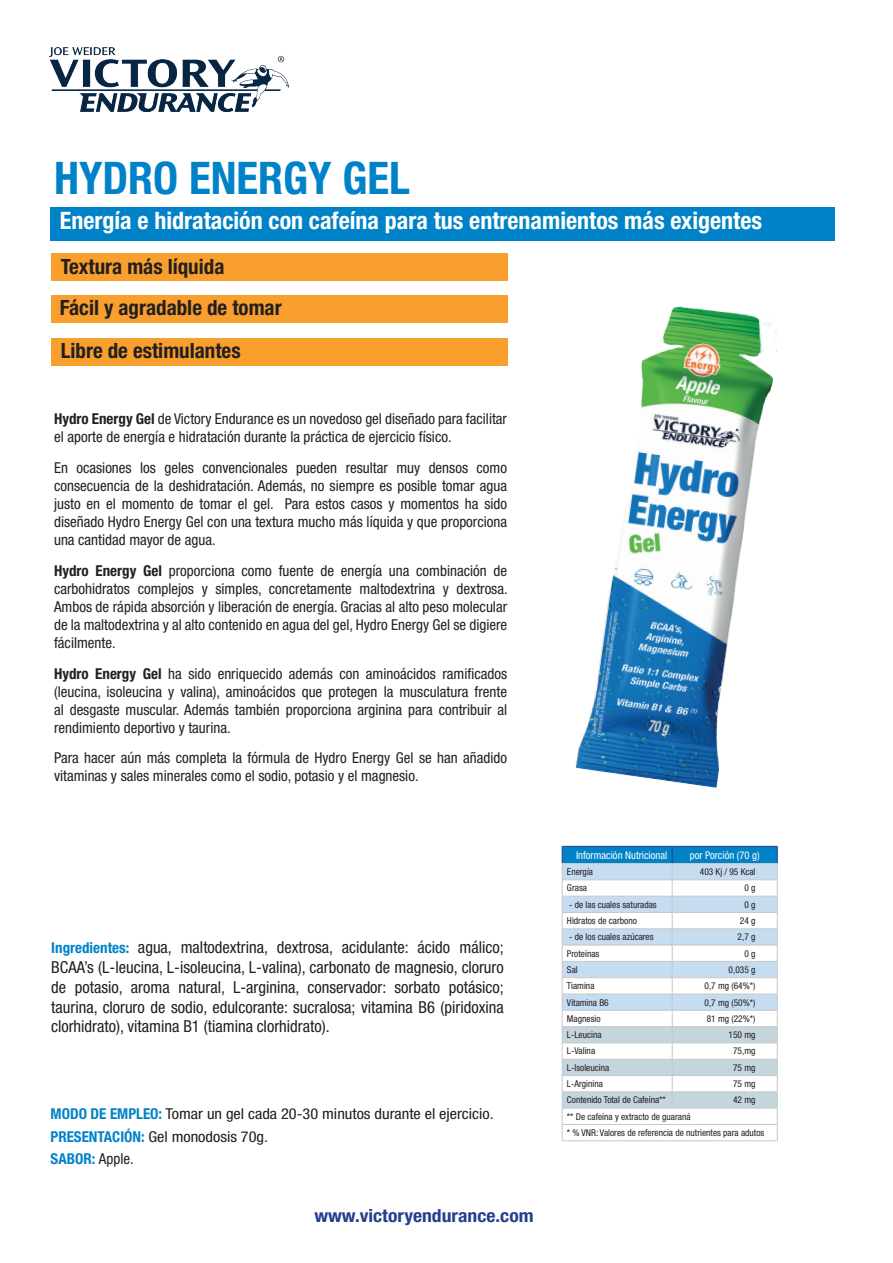
<style>
.page{position:relative;width:893px;height:1263px;background:#fff}
.page>*{position:absolute;margin:0;border:0;box-sizing:border-box;transform-origin:0 0}
.t1{font:700 condensed 45px "Helvetica Neue LT Std";color:#0082c8}
.t2{font:700 condensed 24px "Helvetica Neue LT Std";color:#fff}
.t3{font:700 condensed 21px "Helvetica Neue LT Std";color:#231f20}
.t4{font:700 condensed 18px "Helvetica Neue LT Std";color:#253f8e;scale:1.09 1}
.t5{font:condensed 16.5px/19.8px "Helvetica Neue LT Std";color:#231f20;text-align:justify}
.t6{font:condensed 15px/18px "Helvetica Neue LT Std";color:#231f20;text-align:justify}
.t7{font:condensed 15px/22.5px "Helvetica Neue LT Std";color:#231f20;scale:1.09 1}
.t8{font:condensed 10.65px "Helvetica Neue LT Std";color:#fff}
.t9{font:condensed 9.45px/16.4px "Helvetica Neue LT Std";color:#231f20}
.s1{font-weight:700}
.s2{font-weight:700;font-size:15px;color:#0082c8}
.s3{font-weight:700;color:#0082c8}
</style>
<div class="page">
<img style="left:561px;top:306px;width:217px;height:553px">
<div style="left:51px;top:296px;width:457px;height:27px;background:#f99f2d"></div>
<div style="left:51px;top:338px;width:457px;height:27px;background:#f99f2d"></div>
<div style="left:51px;top:253px;width:457px;height:27px;background:#f99f2d"></div>
<div style="left:50px;top:207px;width:785px;height:34px;background:#0082c8"></div>
<img style="left:50px;top:48px;width:239px;height:64px">
<hr style="left:562px;top:1140px;width:110px;height:1px;background:#c7c8ca">
<hr style="left:672px;top:1140px;width:105px;height:1px;background:#c7c8ca">
<svg style="left:562px;top:846px;width:216px;height:294px"></svg>
<hr style="left:562px;top:961px;width:110px;height:1px;background:#c7c8ca">
<hr style="left:672px;top:961px;width:105px;height:1px;background:#c7c8ca">
<h1 class="t1" style="left:54px;top:151px;width:357px">HYDRO ENERGY GEL</h1>
<h2 class="t2" style="left:60px;top:206px;width:704px">Energía e hidratación con cafeína para tus entrenamientos más exigentes</h2>
<h3 class="t3" style="left:61px;top:254px;width:165px">Textura más líquida</h3>
<h3 class="t3" style="left:60px;top:295px;width:223px">Fácil y agradable de tomar</h3>
<h3 class="t3" style="left:61px;top:338px;width:181px">Libre de estimulantes</h3>
<p class="t6" style="left:54px;top:410px;width:454px"><span class="s1">Hydro Energy Gel</span> de Victory Endurance es un novedoso gel diseñado para facilitar el aporte de energía e hidratación durante la práctica de ejercicio físico.</p>
<p class="t6" style="left:54px;top:459px;width:455px">En ocasiones los geles convencionales pueden resultar muy densos como consecuencia de la deshidratación. Además, no siempre es posible tomar agua justo en el momento de tomar el gel. Para estos casos y momentos ha sido diseñado Hydro Energy Gel con una textura mucho más líquida y que proporciona una cantidad mayor de agua.</p>
<p class="t6" style="left:54px;top:561px;width:455px"><span class="s1">Hydro Energy Gel</span> proporciona como fuente de energía una combinación de carbohidratos complejos y simples, concretamente maltodextrina y dextrosa.<br>Ambos de rápida absorción y liberación de energía. Gracias al alto peso molecular de la maltodextrina y al alto contenido en agua del gel, Hydro Energy Gel se digiere fácilmente.</p>
<p class="t6" style="left:54px;top:664px;width:455px"><span class="s1">Hydro Energy Gel</span> ha sido enriquecido además con aminoácidos ramificados (leucina, isoleucina y valina), aminoácidos que protegen la musculatura frente al desgaste muscular. Además también proporciona arginina para contribuir al rendimiento deportivo y taurina.</p>
<p class="t6" style="left:54px;top:749px;width:454px">Para hacer aún más completa la fórmula de Hydro Energy Gel se han añadido vitaminas y sales minerales como el sodio, potasio y el magnesio.</p>
<p class="t5" style="left:51px;top:937px;width:454px"><span class="s2">Ingredientes:</span> agua, maltodextrina, dextrosa, acidulante: ácido málico; BCAA’s (L-leucina, L-isoleucina, L-valina), carbonato de magnesio, cloruro de potasio, aroma natural, L-arginina, conservador: sorbato potásico; taurina, cloruro de sodio, edulcorante: sucralosa; vitamina B6 (piridoxina clorhidrato), vitamina B1 (tiamina clorhidrato).</p>
<p class="t7" style="left:51px;top:1103px;width:408px"><span class="s3">MODO DE EMPLEO:</span> Tomar un gel cada 20-30 minutos durante el ejercicio.<br><span class="s3">PRESENTACIÓN:</span> Gel monodosis 70g.<br><span class="s3">SABOR:</span> Apple.</p>
<p class="t4" style="left:314px;top:1204px;width:203px">www.victoryendurance.com</p>
<p class="t8" style="left:576px;top:849px;width:93px">Información Nutricional</p>
<p class="t8" style="left:690px;top:849px;width:71px">por Porción (70 g)</p>
<p class="t9" style="left:567px;top:863px;width:28px">Energía</p>
<p class="t9" style="left:700px;top:863px;width:57px">403 Kj / 95 Kcal</p>
<p class="t9" style="left:567px;top:880px;width:22px">Grasa</p>
<p class="t9" style="left:744px;top:880px;width:13px">0 g</p>
<p class="t9" style="left:569px;top:896px;width:89px">- de las cuales saturadas</p>
<p class="t9" style="left:744px;top:896px;width:13px">0 g</p>
<p class="t9" style="left:567px;top:912px;width:71px">Hidratos de carbono</p>
<p class="t9" style="left:740px;top:912px;width:17px">24 g</p>
<p class="t9" style="left:569px;top:929px;width:86px">- de los cuales azúcares</p>
<p class="t9" style="left:738px;top:929px;width:19px">2,7 g</p>
<p class="t9" style="left:567px;top:945px;width:34px">Proteínas</p>
<p class="t9" style="left:744px;top:945px;width:13px">0 g</p>
<p class="t9" style="left:567px;top:961px;width:12px">Sal</p>
<p class="t9" style="left:728px;top:961px;width:28px">0,035 g</p>
<p class="t9" style="left:567px;top:978px;width:29px">Tiamina</p>
<p class="t9" style="left:704px;top:978px;width:52px">0,7 mg (64%*)</p>
<p class="t9" style="left:567px;top:994px;width:43px">Vitamina B6</p>
<p class="t9" style="left:704px;top:994px;width:52px">0,7 mg (50%*)</p>
<p class="t9" style="left:567px;top:1010px;width:35px">Magnesio</p>
<p class="t9" style="left:707px;top:1010px;width:50px">81 mg (22%*)</p>
<p class="t9" style="left:567px;top:1026px;width:36px">L-Leucina</p>
<p class="t9" style="left:728px;top:1026px;width:28px">150 mg</p>
<p class="t9" style="left:567px;top:1043px;width:30px">L-Valina</p>
<p class="t9" style="left:733px;top:1043px;width:24px">75,mg</p>
<p class="t9" style="left:567px;top:1059px;width:44px">L-Isoleucina</p>
<p class="t9" style="left:733px;top:1059px;width:24px">75 mg</p>
<p class="t9" style="left:567px;top:1075px;width:38px">L-Arginina</p>
<p class="t9" style="left:733px;top:1075px;width:24px">75 mg</p>
<p class="t9" style="left:567px;top:1092px;width:100px">Contenido Total de Cafeína**</p>
<p class="t9" style="left:733px;top:1092px;width:24px">42 mg</p>
<p class="t9" style="left:567px;top:1108px;width:199px">** De cafeína y extracto de guaraná<br>* % VNR: Valores de referencia de nutrientes para adutos</p>
</div>
